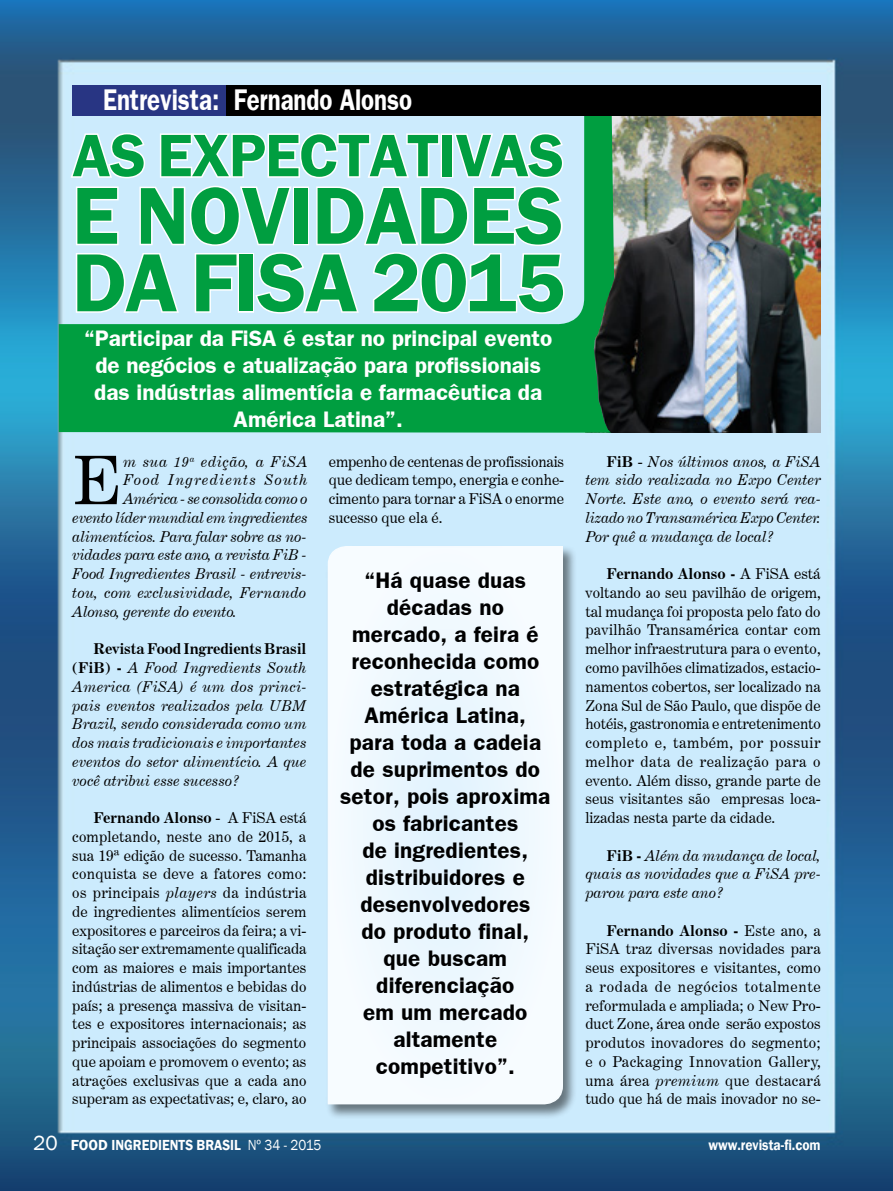
<style>
.page{position:relative;width:893px;height:1191px;background:#fff}
.page>*{position:absolute;margin:0;border:0;box-sizing:border-box;transform-origin:0 0}
.t1{font:700 82.5px "Frankfurt Gothic";letter-spacing:-.02em;color:#009e40}
.t2{font:700 81px "Frankfurt Gothic";letter-spacing:-.01em;color:#009e40}
.t3{font:66.9px "Century Expanded BT";color:#000}
.t4{font:700 60px "Frankfurt Gothic";letter-spacing:-.015em;color:#009e40}
.t5{font:700 30px "Frankfurt Gothic";color:#fff;scale:.8 1}
.t6{font:700 22.5px/27px "Frankfurt Gothic";letter-spacing:.01em;color:#000;text-align:center}
.t7{font:700 22.5px/27px "Frankfurt Gothic";color:#fff;text-align:center}
.t8{font:15px/18.8px "Century Expanded BT";color:#000;text-align:justify}
.t9{font:italic 15px/18.8px "Century Expanded BT";letter-spacing:-.01em;color:#000;text-align:justify}
.t10{font:600 15px "Franklin Gothic";color:#fff}
.t11{font:italic 15px "Century Expanded BT";letter-spacing:.015em;color:#000}
.t12{font:italic 15px "Century Expanded BT";letter-spacing:.075em;color:#000}
.t13{font:italic 15px "Century Expanded BT";letter-spacing:.035em;color:#000}
.t14{font:600 15px "Franklin Gothic";color:#fff;scale:.9 1}
.s1{font-weight:700;font-style:normal}
.s2{font-style:normal}
.s3{font-weight:700}
.s4{font-style:italic}
.s5{font-weight:400;font-size:21px}
.s6{font-weight:400}
</style>
<div class="page">
<img style="left:0;top:0;width:872px;height:1191px">
<img style="left:872px;top:0;width:21px;height:1191px">
<img style="left:614px;top:116px;width:207px;height:316px">
<svg style="left:59px;top:100px;width:555px;height:333px;background:#2cab67"></svg>
<svg style="left:69px;top:131px;width:497px;height:184px"></svg>
<div style="left:325px;top:544px;width:252px;height:575px;background:#000;opacity:.5"></div>
<svg style="left:327px;top:545px;width:237px;height:560px"></svg>
<div style="left:72px;top:85px;width:749px;height:31px;background:#000"></div>
<div style="left:72px;top:85px;width:154px;height:31px;background:#283583"></div>
<h3 class="t5" style="left:103px;top:82px;width:388px">Entrevista: Fernando Alonso</h3>
<h3 class="t4" style="left:72px;top:120px;width:493px">AS EXPECTATIVAS</h3>
<h2 class="t2" style="left:72px;top:168px;width:493px">E NOVIDADES</h2>
<h1 class="t1" style="left:72px;top:234px;width:493px">DA FISA 2015</h1>
<h3 class="t7" style="left:84px;top:324px;width:470px">“Participar da FiSA é estar no principal evento de negócios e atualização para profissionais das indústrias alimentícia e farmacêutica da América Latina”.</h3>
<h3 class="t3" style="left:72px;top:439px;width:53px">E</h3>
<p class="t13" style="left:123px;top:452px;width:186px">m sua 19<sup>a</sup> edição, a FiSA</p>
<p class="t8" style="left:329px;top:452px;width:237px">empenho de centenas de profissionais que dedicam tempo, energia e conhe&shy;cimento para tornar a FiSA o enorme sucesso que ela é.</p>
<p class="t9" style="left:585px;top:452px;width:237px;text-indent:21px"><span class="s1">FiB</span> <span class="s2">-</span> Nos últimos anos, a FiSA tem sido realizada no Expo Center Norte. Este ano, o evento será rea&shy;lizado no Transamérica Expo Center.<br>Por quê a mudança de local?</p>
<p class="t8" style="left:585px;top:564px;width:237px;text-indent:21px"><span class="s3">Fernando Alonso -</span> A FiSA está voltando ao seu pavilhão de origem, tal mudança foi proposta pelo fato do pavilhão Transamérica contar com melhor infraestrutura para o evento, como pavilhões climatizados, estacio&shy;namentos cobertos, ser localizado na Zona Sul de São Paulo, que dispõe de hotéis, gastronomia e entretenimento completo e, também, por possuir melhor data de realização para o evento. Além disso, grande parte de seus visitantes são empresas loca&shy;lizadas nesta parte da cidade.</p>
<p class="t9" style="left:585px;top:845px;width:237px;text-indent:21px"><span class="s1">FiB -</span> Além da mudança de local, quais as novidades que a FiSA pre&shy;parou para este ano?</p>
<p class="t8" style="left:585px;top:920px;width:237px;text-indent:21px"><span class="s3">Fernando Alonso -</span> Este ano, a FiSA traz diversas novidades para seus expositores e visitantes, como a rodada de negócios totalmente reformulada e ampliada; o New Pro&shy;duct Zone, área onde serão expostos produtos inovadores do segmento; e o Packaging Innovation Gallery, uma área <span class="s4">premium</span> que destacará tudo que há de mais inovador no se-</p>
<p class="t12" style="left:123px;top:471px;width:186px">Food Ingredients South</p>
<p class="t9" style="left:123px;top:489px;width:186px">América - se consolida como o</p>
<p class="t9" style="left:72px;top:508px;width:237px">evento líder mundial em ingredientes</p>
<p class="t9" style="left:72px;top:527px;width:236px">alimentícios. Para falar sobre as no-</p>
<p class="t9" style="left:72px;top:545px;width:236px">vidades para este ano, a revista FiB -</p>
<p class="t9" style="left:72px;top:564px;width:236px">Food Ingredientes Brasil - entrevis-</p>
<p class="t11" style="left:72px;top:583px;width:235px">tou, com exclusividade, Fernando</p>
<p class="t9" style="left:72px;top:602px;width:166px">Alonso, gerente do evento.</p>
<p class="t9" style="left:72px;top:639px;width:236px;text-indent:21px"><span class="s1">Revista Food Ingredients Brasil (FiB) -</span> A Food Ingredients South America (FiSA) é um dos princi&shy;pais eventos realizados pela UBM Brazil, sendo considerada como um dos mais tradicionais e importantes eventos do setor alimentício. A que você atribui esse sucesso?</p>
<p class="t8" style="left:72px;top:808px;width:236px;text-indent:21px"><span class="s3">Fernando Alonso</span> - A FiSA está completando, neste ano de 2015, a sua 19ª edição de sucesso. Tamanha conquista se deve a fatores como: os principais <span class="s4">players</span> da indústria de ingredientes alimentícios serem expositores e parceiros da feira; a vi&shy;sitação ser extremamente qualificada com as maiores e mais importantes indústrias de alimentos e bebidas do país; a presença massiva de visitan&shy;tes e expositores internacionais; as principais associações do segmento que apoiam e promovem o evento; as atrações exclusivas que a cada ano superam as expectativas; e, claro, ao</p>
<p class="t6" style="left:340px;top:566px;width:212px">“Há quase duas décadas no mercado, a feira é reconhecida como estratégica na<br>América Latina, para toda a cadeia de suprimentos do setor, pois aproxima os fabricantes<br>de ingredientes, distribuidores e desenvolvedores<br>do produto final,<br>que buscam diferenciação<br>em um mercado altamente competitivo”.</p>
<p class="t10" style="left:33px;top:1135px;width:290px"><span class="s5">20</span> FOOD INGREDIENTS BRASIL <span class="s6">Nº 34 - 2015</span></p>
<p class="t14" style="left:708px;top:1135px;width:126px">www.revista-fi.com</p>
</div>
